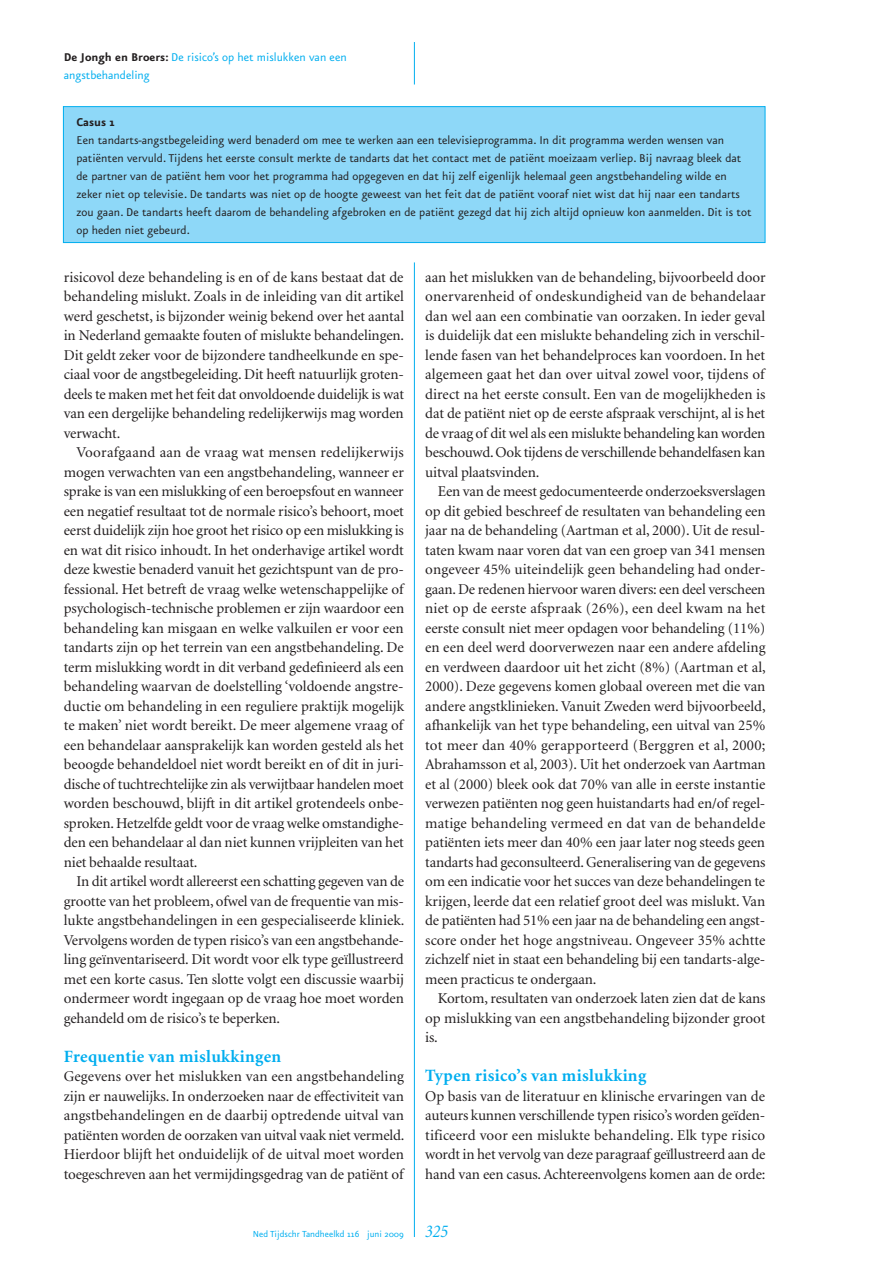
<style>
.page{position:relative;width:893px;height:1263px;background:#fff}
.page>*{position:absolute;margin:0;border:0;box-sizing:border-box;transform-origin:0 0}
.t1{font:700 17.25px "Minion";letter-spacing:.02em;color:#00aeef}
.t2{font:15px/19.5px "Minion";letter-spacing:-.01em;color:#231f20;text-align:justify}
.t3{font:13.5px/18px "Eureka Sans";color:#231f20}
.t4{font:13.5px/18px "Eureka Sans";color:#00aeef}
.t5{font:700 13.5px "Eureka Sans";color:#231f20}
.t6{font:10.5px "Eureka Sans";color:#00aeef}
.s1{font-weight:700;color:#231f20}
.s2{font-family:"Minion";font-style:italic;font-size:18px}
</style>
<div class="page">
<hr style="left:414px;top:262px;width:1px;height:975px;background:#00aeef">
<hr style="left:414px;top:42px;width:1px;height:43px;background:#00aeef">
<div style="left:63px;top:107px;width:702px;height:136px;background:#8ed8f8"></div>
<div style="left:63px;top:106px;width:702px;height:137px;border:1px solid #00aeef"></div>
<p class="t4" style="left:64px;top:49px;width:284px"><span class="s1">De Jongh en Broers:</span> De risico’s op het mislukken van een angstbehandeling</p>
<p class="t5" style="left:77px;top:117px;width:40px">Casus 1</p>
<p class="t3" style="left:77px;top:132px;width:676px">Een tandarts-angstbegeleiding werd benaderd om mee te werken aan een televisieprogramma. In dit programma werden wensen van patiënten vervuld. Tijdens het eerste consult merkte de tandarts dat het contact met de patiënt moeizaam verliep. Bij navraag bleek dat de partner van de patiënt hem voor het programma had opgegeven en dat hij zelf eigenlijk helemaal geen angstbehandeling wilde en zeker niet op televisie. De tandarts was niet op de hoogte geweest van het feit dat de patiënt vooraf niet wist dat hij naar een tandarts zou gaan. De tandarts heeft daarom de behandeling afgebroken en de patiënt gezegd dat hij zich altijd opnieuw kon aanmelden. Dit is tot op heden niet gebeurd.</p>
<p class="t2" style="left:64px;top:269px;width:342px">risicovol deze behandeling is en of de kans bestaat dat de behandeling mislukt. Zoals in de inleiding van dit artikel werd geschetst, is bijzonder weinig bekend over het aantal in Nederland gemaakte fouten of mislukte behandelingen.<br>Dit geldt zeker voor de bijzondere tandheelkunde en spe&shy;ciaal voor de angstbegeleiding. Dit heeft natuurlijk groten&shy;deels te maken met het feit dat onvoldoende duidelijk is wat van een dergelijke behandeling redelijkerwijs mag worden verwacht.</p>
<p class="t2" style="left:64px;top:444px;width:342px;text-indent:13px">Voorafgaand aan de vraag wat mensen redelijkerwijs mogen verwachten van een angstbehandeling, wanneer er sprake is van een mislukking of een beroepsfout en wanneer een negatief resultaat tot de normale risico’s behoort, moet eerst duidelijk zijn hoe groot het risico op een mislukking is en wat dit risico inhoudt. In het onderhavige artikel wordt deze kwestie benaderd vanuit het gezichtspunt van de pro&shy;fessional. Het betreft de vraag welke wetenschappelijke of psychologisch-technische problemen er zijn waardoor een behandeling kan misgaan en welke valkuilen er voor een tandarts zijn op het terrein van een angstbehandeling. De term mislukking wordt in dit verband gedefinieerd als een behandeling waarvan de doelstelling ‘voldoende angstre&shy;ductie om behandeling in een reguliere praktijk mogelijk te maken’ niet wordt bereikt. De meer algemene vraag of een behandelaar aansprakelijk kan worden gesteld als het beoogde behandeldoel niet wordt bereikt en of dit in juri&shy;dische of tuchtrechtelijke zin als verwijtbaar handelen moet worden beschouwd, blijft in dit artikel grotendeels onbe&shy;sproken. Hetzelfde geldt voor de vraag welke omstandighe&shy;den een behandelaar al dan niet kunnen vrijpleiten van het niet behaalde resultaat.</p>
<p class="t2" style="left:64px;top:873px;width:342px;text-indent:13px">In dit artikel wordt allereerst een schatting gegeven van de grootte van het probleem, ofwel van de frequentie van mis&shy;lukte angstbehandelingen in een gespecialiseerde kliniek.<br>Vervolgens worden de typen risico’s van een angstbehande&shy;ling geïnventariseerd. Dit wordt voor elk type geïllustreerd met een korte casus. Ten slotte volgt een discussie waarbij ondermeer wordt ingegaan op de vraag hoe moet worden gehandeld om de risico’s te beperken.</p>
<p class="t1" style="left:64px;top:1049px;width:219px">Frequentie van mislukkingen</p>
<p class="t2" style="left:64px;top:1068px;width:342px">Gegevens over het mislukken van een angstbehandeling zijn er nauwelijks. In onderzoeken naar de effectiviteit van angstbehandelingen en de daarbij optredende uitval van patiënten worden de oorzaken van uitval vaak niet vermeld.<br>Hierdoor blijft het onduidelijk of de uitval moet worden toegeschreven aan het vermijdingsgedrag van de patiënt of</p>
<p class="t2" style="left:425px;top:269px;width:342px">aan het mislukken van de behandeling, bijvoorbeeld door onervarenheid of ondeskundigheid van de behandelaar dan wel aan een combinatie van oorzaken. In ieder geval is duidelijk dat een mislukte behandeling zich in verschil&shy;lende fasen van het behandelproces kan voordoen. In het algemeen gaat het dan over uitval zowel voor, tijdens of direct na het eerste consult. Een van de mogelijkheden is dat de patiënt niet op de eerste afspraak verschijnt, al is het de vraag of dit wel als een mislukte behandeling kan worden beschouwd. Ook tijdens de verschillende behandelfasen kan uitval plaatsvinden.</p>
<p class="t2" style="left:425px;top:483px;width:342px;text-indent:13px">Een van de meest gedocumenteerde onderzoeksverslagen op dit gebied beschreef de resultaten van behandeling een jaar na de behandeling (Aartman et al, 2000). Uit de resul&shy;taten kwam naar voren dat van een groep van 341 mensen ongeveer 45% uiteindelijk geen behandeling had onder&shy;gaan. De redenen hiervoor waren divers: een deel verscheen niet op de eerste afspraak (26%), een deel kwam na het eerste consult niet meer opdagen voor behandeling (11%) en een deel werd doorverwezen naar een andere afdeling en verdween daardoor uit het zicht (8%) (Aartman et al, 2000). Deze gegevens komen globaal overeen met die van andere angstklinieken. Vanuit Zweden werd bijvoorbeeld, afhankelijk van het type behandeling, een uitval van 25% tot meer dan 40% gerapporteerd (Berggren et al, 2000; Abrahamsson et al, 2003). Uit het onderzoek van Aartman et al (2000) bleek ook dat 70% van alle in eerste instantie verwezen patiënten nog geen huistandarts had en/of regel&shy;matige behandeling vermeed en dat van de behandelde patiënten iets meer dan 40% een jaar later nog steeds geen tandarts had geconsulteerd. Generalisering van de gegevens om een indicatie voor het succes van deze behandelingen te krijgen, leerde dat een relatief groot deel was mislukt. Van de patiënten had 51% een jaar na de behandeling een angst&shy;score onder het hoge angstniveau. Ongeveer 35% achtte zichzelf niet in staat een behandeling bij een tandarts-alge&shy;meen practicus te ondergaan.</p>
<p class="t2" style="left:425px;top:990px;width:342px;text-indent:13px">Kortom, resultaten van onderzoek laten zien dat de kans op mislukking van een angstbehandeling bijzonder groot is.</p>
<p class="t1" style="left:425px;top:1069px;width:222px">Typen risico’s van mislukking</p>
<p class="t2" style="left:425px;top:1087px;width:342px">Op basis van de literatuur en klinische ervaringen van de auteurs kunnen verschillende typen risico’s worden geïden&shy;tificeerd voor een mislukte behandeling. Elk type risico wordt in het vervolg van deze paragraaf geïllustreerd aan de hand van een casus. Achtereenvolgens komen aan de orde:</p>
<p class="t6" style="left:253px;top:1230px;width:197px">Ned Tijdschr Tandheelkd 116 juni 2009 <span class="s2">325</span></p>
</div>
